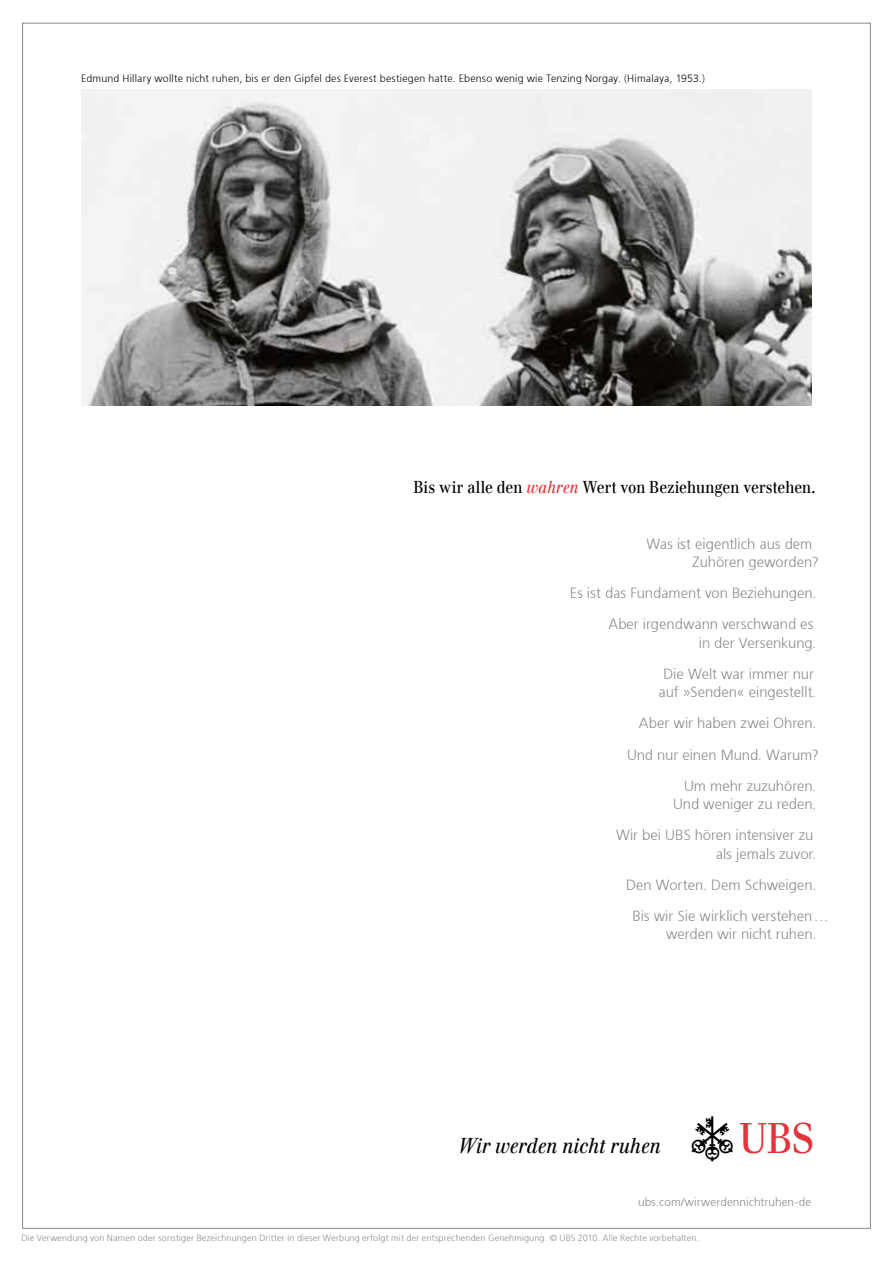
<style>
.page{position:relative;width:893px;height:1263px;background:#fff}
.page>*{position:absolute;margin:0;border:0;box-sizing:border-box;transform-origin:0 0}
.t1{font:42px "UBS Logo New";color:#000}
.t2{font:italic 21px "UBS Headline";color:#000}
.t3{font:16.8px "UBS Headline";color:#000}
.t4{font:300 14.7px/31.2px "Frutiger 45";color:#898885;text-align:right}
.t5{font:300 11.7px "Frutiger 45";letter-spacing:.01em;color:#898885}
.t6{font:300 10.5px "Frutiger 45";letter-spacing:.02em;color:#000}
.t7{font:300 9px "Frutiger 45";letter-spacing:.015em;color:#898885}
.s1{font-style:italic;color:#e5323d}
.s2{color:#e5323d}
</style>
<div class="page">
<img style="left:82px;top:90px;width:729px;height:316px">
<p class="t6" style="left:81px;top:73px;width:625px">Edmund Hillary wollte nicht ruhen, bis er den Gipfel des Everest bestiegen hatte. Ebenso wenig wie Tenzing Norgay. (Himalaya, 1953.)</p>
<p class="t3" style="left:414px;top:477px;width:403px">Bis wir alle den <span class="s1">wahren</span> Wert von Beziehungen verstehen.</p>
<p class="t4" style="left:692px;top:534px;width:128px;line-height:18.3px;text-align:left;text-indent:-46px">Was ist eigentlich aus dem<br>Zuhören geworden?</p>
<p class="t4" style="left:570px;top:577px;width:248px">Es ist das Fundament von Beziehungen.<br>Aber irgendwann verschwand es</p>
<p class="t4" style="left:663px;top:627px;width:155px">in der Versenkung.<br>Die Welt war immer nur</p>
<p class="t4" style="left:627px;top:676px;width:193px">auf »Senden« eingestellt.<br>Aber wir haben zwei Ohren.<br>Und nur einen Mund. Warum?<br>Um mehr zuzuhören.</p>
<p class="t4" style="left:616px;top:788px;width:202px">Und weniger zu reden.<br>Wir bei UBS hören intensiver zu</p>
<p class="t4" style="left:716px;top:838px;width:102px">als jemals zuvor.</p>
<p class="t4" style="left:626px;top:869px;width:192px">Den Worten. Dem Schweigen.</p>
<p class="t4" style="left:633px;top:900px;width:198px">Bis wir Sie wirklich verstehen…</p>
<p class="t4" style="left:666px;top:918px;width:152px">werden wir nicht ruhen.</p>
<h1 class="t1" style="left:692px;top:1116px;width:122px">a<span class="s2">b</span></h1>
<p class="t5" style="left:638px;top:1195px;width:175px">ubs.com/wirwerdennichtruhen-de</p>
<h2 class="t2" style="left:459px;top:1133px;width:203px">Wir werden nicht ruhen</h2>
<p class="t7" style="left:21px;top:1233px;width:679px">Die Verwendung von Namen oder sonstiger Bezeichnungen Dritter in dieser Werbung erfolgt mit der entsprechenden Genehmigung. © UBS 2010. Alle Rechte vorbehalten.</p>
</div>
